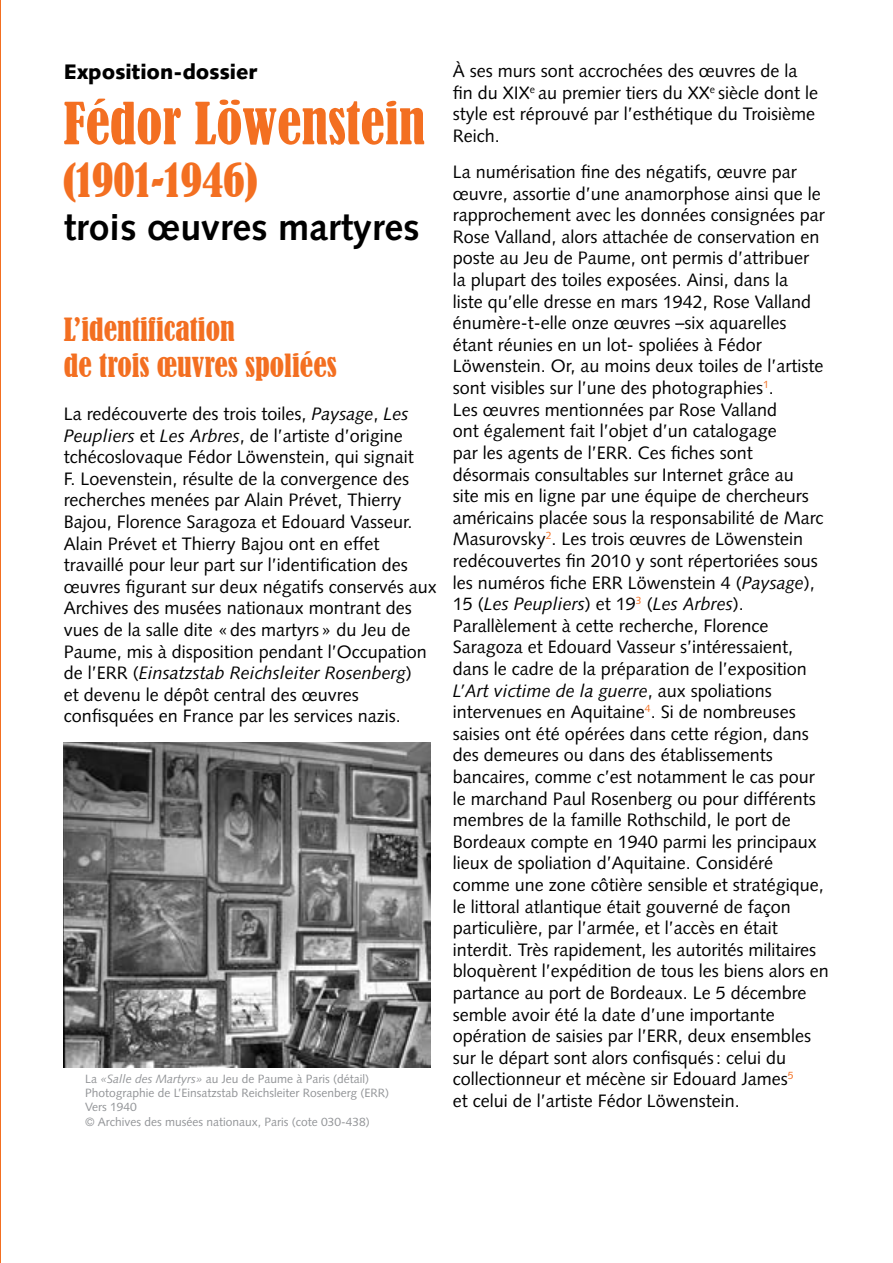
<style>
.page{position:relative;width:893px;height:1263px;background:#fff}
.page>*{position:absolute;margin:0;border:0;box-sizing:border-box;transform-origin:0 0}
.t1{font:condensed 54px "Bernard";color:#f36f21}
.t2{font:condensed 43.5px "Bernard";color:#f36f21}
.t3{font:700 37.5px "Syntax";color:#000}
.t4{font:condensed 30px/36px "Bernard";color:#f36f21}
.t5{font:900 21px "Syntax";color:#000}
.t6{font:18px/21.6px "Syntax";color:#000}
.t7{font:12px/14.4px "Syntax";color:#939598}
.s1{font-style:italic}
</style>
<div class="page">
<hr style="left:0;top:0;width:1px;height:1263px;background:#f36f21">
<img style="left:64px;top:742px;width:367px;height:325px">
<p class="t5" style="left:64px;top:60px;width:195px">Exposition-dossier</p>
<h1 class="t1" style="left:64px;top:92px;width:363px">Fédor Löwenstein</h1>
<h2 class="t2" style="left:64px;top:155px;width:195px">(1901-1946)</h2>
<h3 class="t3" style="left:64px;top:206px;width:358px">trois œuvres martyres</h3>
<h3 class="t4" style="left:64px;top:312px;width:274px">L’identification<br>de trois œuvres spoliées</h3>
<p class="t6" style="left:64px;top:403px;width:374px">La redécouverte des trois toiles, <span class="s1">Paysage</span>, <span class="s1">Les Peupliers</span> et <span class="s1">Les Arbres</span>, de l’artiste d’origine tchécoslovaque Fédor Löwenstein, qui signait<br>F. Loevenstein, résulte de la convergence des recherches menées par Alain Prévet, Thierry Bajou, Florence Saragoza et Edouard Vasseur.<br>Alain Prévet et Thierry Bajou ont en effet travaillé pour leur part sur l’identification des œuvres figurant sur deux négatifs conservés aux Archives des musées nationaux montrant des vues de la salle dite «des martyrs» du Jeu de Paume, mis à disposition pendant l’Occupation de l’ERR (<span class="s1">Einsatzstab Reichsleiter Rosenberg</span>)<br>et devenu le dépôt central des œuvres confisquées en France par les services nazis.</p>
<p class="t7" style="left:85px;top:1071px;width:306px">La <span class="s1">«Salle des Martyrs»</span> au Jeu de Paume à Paris (détail)<br>Photographie de L’Einsatzstab Reichsleiter Rosenberg (ERR)<br>Vers 1940<br>© Archives des musées nationaux, Paris (cote 030-438)</p>
<p class="t6" style="left:453px;top:60px;width:367px">À ses murs sont accrochées des œuvres de la fin du XIX<sup>e</sup> au premier tiers du XX<sup>e</sup> siècle dont le style est réprouvé par l’esthétique du Troisième Reich.</p>
<p class="t6" style="left:453px;top:161px;width:377px">La numérisation fine des négatifs, œuvre par œuvre, assortie d’une anamorphose ainsi que le rapprochement avec les données consignées par Rose Valland, alors attachée de conservation en poste au Jeu de Paume, ont permis d’attribuer<br>la plupart des toiles exposées. Ainsi, dans la<br>liste qu’elle dresse en mars 1942, Rose Valland énumère-t-elle onze œuvres –six aquarelles étant réunies en un lot- spoliées à Fédor Löwenstein. Or, au moins deux toiles de l’artiste sont visibles sur l’une des photographies<sup>1</sup>.<br>Les œuvres mentionnées par Rose Valland<br>ont également fait l’objet d’un catalogage<br>par les agents de l’ERR. Ces fiches sont désormais consultables sur Internet grâce au<br>site mis en ligne par une équipe de chercheurs américains placée sous la responsabilité de Marc Masurovsky<sup>2</sup>. Les trois œuvres de Löwenstein redécouvertes fin 2010 y sont répertoriées sous les numéros fiche ERR Löwenstein 4 (<span class="s1">Paysage</span>), 15 (<span class="s1">Les Peupliers</span>) et 19<sup>3</sup> (<span class="s1">Les Arbres</span>).<br>Parallèlement à cette recherche, Florence Saragoza et Edouard Vasseur s’intéressaient, dans le cadre de la préparation de l’exposition <span class="s1">L’Art victime de la guerre</span>, aux spoliations intervenues en Aquitaine<sup>4</sup>. Si de nombreuses saisies ont été opérées dans cette région, dans des demeures ou dans des établissements bancaires, comme c’est notamment le cas pour le marchand Paul Rosenberg ou pour différents membres de la famille Rothschild, le port de Bordeaux compte en 1940 parmi les principaux lieux de spoliation d’Aquitaine. Considéré comme une zone côtière sensible et stratégique, le littoral atlantique était gouverné de façon particulière, par l’armée, et l’accès en était interdit. Très rapidement, les autorités militaires bloquèrent l’expédition de tous les biens alors en partance au port de Bordeaux. Le 5 décembre semble avoir été la date d’une importante opération de saisies par l’ERR, deux ensembles sur le départ sont alors confisqués: celui du collectionneur et mécène sir Edouard James<sup>5<br></sup>et celui de l’artiste Fédor Löwenstein.</p>
</div>
